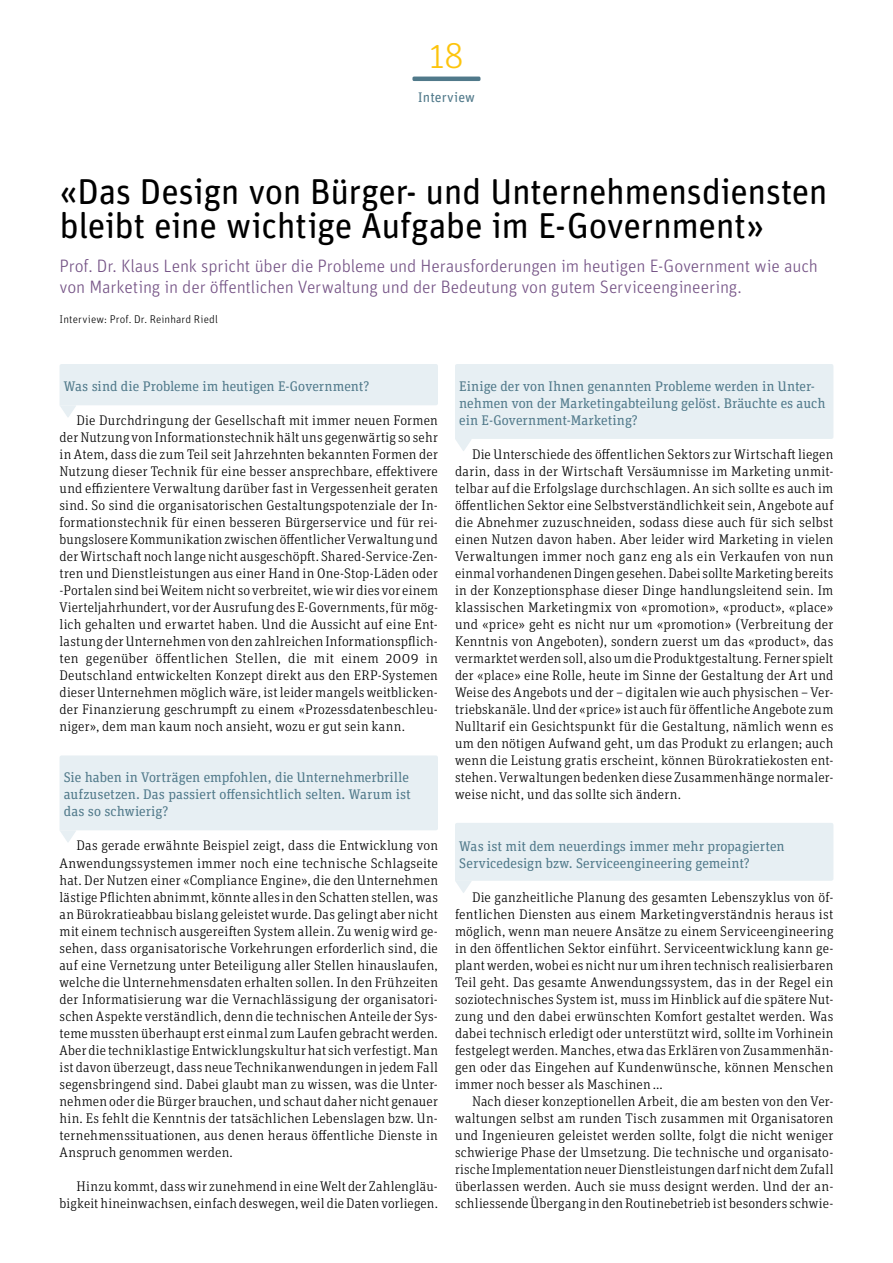
<style>
.page{position:relative;width:893px;height:1263px;background:#fff}
.page>*{position:absolute;margin:0;border:0;box-sizing:border-box;transform-origin:0 0}
.t1{font:36px/34px "Unit Rounded Pro";letter-spacing:-.015em;color:#000}
.t2{font:300 36px "Unit Rounded Pro";color:#fdc40c}
.t3{font:300 18px/21px "Unit Rounded Pro";letter-spacing:-.01em;color:#745285}
.t4{font:300 13.95px/17px "Unit Slab Pro";letter-spacing:.015em;color:#000;text-align:justify}
.t5{font:13.95px/17px "Unit Slab Pro";letter-spacing:.005em;color:#50798a}
.t6{font:13.95px "Unit Rounded Pro";color:#50798a}
.t7{font:300 11.25px "Unit Rounded Pro";letter-spacing:.015em;color:#000}
</style>
<div class="page">
<svg style="left:60px;top:755px;width:378px;height:87px;background:#eaf1f4"></svg>
<hr style="left:412px;top:77px;width:68px;height:4px;background:#50798a;border-radius:2px">
<svg style="left:60px;top:364px;width:378px;height:53px"></svg>
<svg style="left:455px;top:364px;width:378px;height:87px;background:#eaf1f4"></svg>
<svg style="left:455px;top:823px;width:378px;height:70px"></svg>
<h1 class="t2" style="left:429px;top:33px;width:36px">18</h1>
<p class="t6" style="left:418px;top:88px;width:59px">Interview</p>
<h1 class="t1" style="left:60px;top:173px;width:770px">«Das Design von Bürger- und Unternehmensdiensten bleibt eine wichtige Aufgabe im E-Government»</h1>
<p class="t3" style="left:60px;top:255px;width:760px">Prof. Dr. Klaus Lenk spricht über die Probleme und Herausforderungen im heutigen E-Government wie auch von Marketing in der öffentlichen Verwaltung und der Bedeutung von gutem Serviceengineering.</p>
<p class="t7" style="left:60px;top:312px;width:160px">Interview: Prof. Dr. Reinhard Riedl</p>
<p class="t5" style="left:64px;top:377px;width:307px">Was sind die Probleme im heutigen E-Government?</p>
<p class="t4" style="left:60px;top:411px;width:380px;text-indent:17px">Die Durchdringung der Gesellschaft mit immer neuen Formen der Nutzung von Informationstechnik hält uns gegenwärtig so sehr in Atem, dass die zum Teil seit Jahrzehnten bekannten Formen der Nutzung dieser Technik für eine besser ansprechbare, effektivere und effizientere Verwaltung darüber fast in Vergessenheit geraten sind. So sind die organisatorischen Gestaltungspotenziale der In&shy;formationstechnik für einen besseren Bürgerservice und für rei&shy;bungslosere Kommunikation zwischen öffentlicher Verwaltung und der Wirtschaft noch lange nicht ausgeschöpft. Shared-Service-Zen&shy;tren und Dienstleistungen aus einer Hand in One-Stop-Läden oder -Portalen sind bei Weitem nicht so verbreitet, wie wir dies vor einem Vierteljahrhundert, vor der Ausrufung des E-Governments, für mög&shy;lich gehalten und erwartet haben. Und die Aussicht auf eine Ent&shy;lastung der Unternehmen von den zahlreichen Informationspflich&shy;ten gegenüber öffentlichen Stellen, die mit einem 2009 in Deutschland entwickelten Konzept direkt aus den ERP-Systemen dieser Unternehmen möglich wäre, ist leider mangels weitblicken&shy;der Finanzierung geschrumpft zu einem «Prozessdatenbeschleu&shy;niger», dem man kaum noch ansieht, wozu er gut sein kann.</p>
<p class="t5" style="left:64px;top:769px;width:349px">Sie haben in Vorträgen empfohlen, die Unternehmerbrille aufzusetzen. Das passiert offensichtlich selten. Warum ist das so schwierig?</p>
<p class="t4" style="left:60px;top:837px;width:380px;text-indent:17px">Das gerade erwähnte Beispiel zeigt, dass die Entwicklung von Anwendungssystemen immer noch eine technische Schlagseite hat. Der Nutzen einer «Compliance Engine», die den Unternehmen lästige Pflichten abnimmt, könnte alles in den Schatten stellen, was an Bürokratieabbau bislang geleistet wurde. Das gelingt aber nicht mit einem technisch ausgereiften System allein. Zu wenig wird ge&shy;sehen, dass organisatorische Vorkehrungen erforderlich sind, die auf eine Vernetzung unter Beteiligung aller Stellen hinauslaufen, welche die Unternehmensdaten erhalten sollen. In den Frühzeiten der Informatisierung war die Vernachlässigung der organisatori&shy;schen Aspekte verständlich, denn die technischen Anteile der Sys&shy;teme mussten überhaupt erst einmal zum Laufen gebracht werden.<br>Aber die techniklastige Entwicklungskultur hat sich verfestigt. Man ist davon überzeugt, dass neue Technikanwendungen in jedem Fall segensbringend sind. Dabei glaubt man zu wissen, was die Unter&shy;nehmen oder die Bürger brauchen, und schaut daher nicht genauer hin. Es fehlt die Kenntnis der tatsächlichen Lebenslagen bzw. Un&shy;ternehmenssituationen, aus denen heraus öffentliche Dienste in Anspruch genommen werden.</p>
<p class="t4" style="left:60px;top:1177px;width:380px;text-align:right">Hinzu kommt, dass wir zunehmend in eine Welt der Zahlengläu&shy;bigkeit hineinwachsen, einfach deswegen, weil die Daten vorliegen.</p>
<p class="t5" style="left:459px;top:377px;width:368px">Einige der von Ihnen genannten Probleme werden in Unter&shy;nehmen von der Marketingabteilung gelöst. Bräuchte es auch ein E-Government-Marketing?</p>
<p class="t4" style="left:455px;top:445px;width:380px;text-indent:17px">Die Unterschiede des öffentlichen Sektors zur Wirtschaft liegen darin, dass in der Wirtschaft Versäumnisse im Marketing unmit&shy;telbar auf die Erfolgslage durchschlagen. An sich sollte es auch im öffentlichen Sektor eine Selbstverständlichkeit sein, Angebote auf die Abnehmer zuzuschneiden, sodass diese auch für sich selbst einen Nutzen davon haben. Aber leider wird Marketing in vielen Verwaltungen immer noch ganz eng als ein Verkaufen von nun einmal vorhandenen Dingen gesehen. Dabei sollte Marketing bereits in der Konzeptionsphase dieser Dinge handlungsleitend sein. Im klassischen Marketingmix von «promotion», «product», «place» und «price» geht es nicht nur um «promotion» (Verbreitung der Kenntnis von Angeboten), sondern zuerst um das «product», das vermarktet werden soll, also um die Produktgestaltung. Ferner spielt der «place» eine Rolle, heute im Sinne der Gestaltung der Art und Weise des Angebots und der – digitalen wie auch physischen – Ver&shy;triebskanäle. Und der «price» ist auch für öffentliche Angebote zum Nulltarif ein Gesichtspunkt für die Gestaltung, nämlich wenn es um den nötigen Aufwand geht, um das Produkt zu erlangen; auch wenn die Leistung gratis erscheint, können Bürokratiekosten ent&shy;stehen. Verwaltungen bedenken diese Zusammenhänge normaler&shy;weise nicht, und das sollte sich ändern.</p>
<p class="t5" style="left:459px;top:837px;width:327px">Was ist mit dem neuerdings immer mehr propagierten<br>Servicedesign bzw. Serviceengineering gemeint?</p>
<p class="t4" style="left:455px;top:888px;width:380px;text-indent:17px">Die ganzheitliche Planung des gesamten Lebenszyklus von öf&shy;fentlichen Diensten aus einem Marketingverständnis heraus ist möglich, wenn man neuere Ansätze zu einem Serviceengineering in den öffentlichen Sektor einführt. Serviceentwicklung kann ge&shy;plant werden, wobei es nicht nur um ihren technisch realisierbaren Teil geht. Das gesamte Anwendungssystem, das in der Regel ein soziotechnisches System ist, muss im Hinblick auf die spätere Nut&shy;zung und den dabei erwünschten Komfort gestaltet werden. Was dabei technisch erledigt oder unterstützt wird, sollte im Vorhinein festgelegt werden. Manches, etwa das Erklären von Zusammenhän&shy;gen oder das Eingehen auf Kundenwünsche, können Menschen immer noch besser als Maschinen…</p>
<p class="t4" style="left:455px;top:1092px;width:380px;text-indent:17px">Nach dieser konzeptionellen Arbeit, die am besten von den Ver&shy;waltungen selbst am runden Tisch zusammen mit Organisatoren und Ingenieuren geleistet werden sollte, folgt die nicht weniger schwierige Phase der Umsetzung. Die technische und organisato&shy;rische Implementation neuer Dienstleistungen darf nicht dem Zufall überlassen werden. Auch sie muss designt werden. Und der an&shy;schliessende Übergang in den Routinebetrieb ist besonders schwie-</p>
</div>
